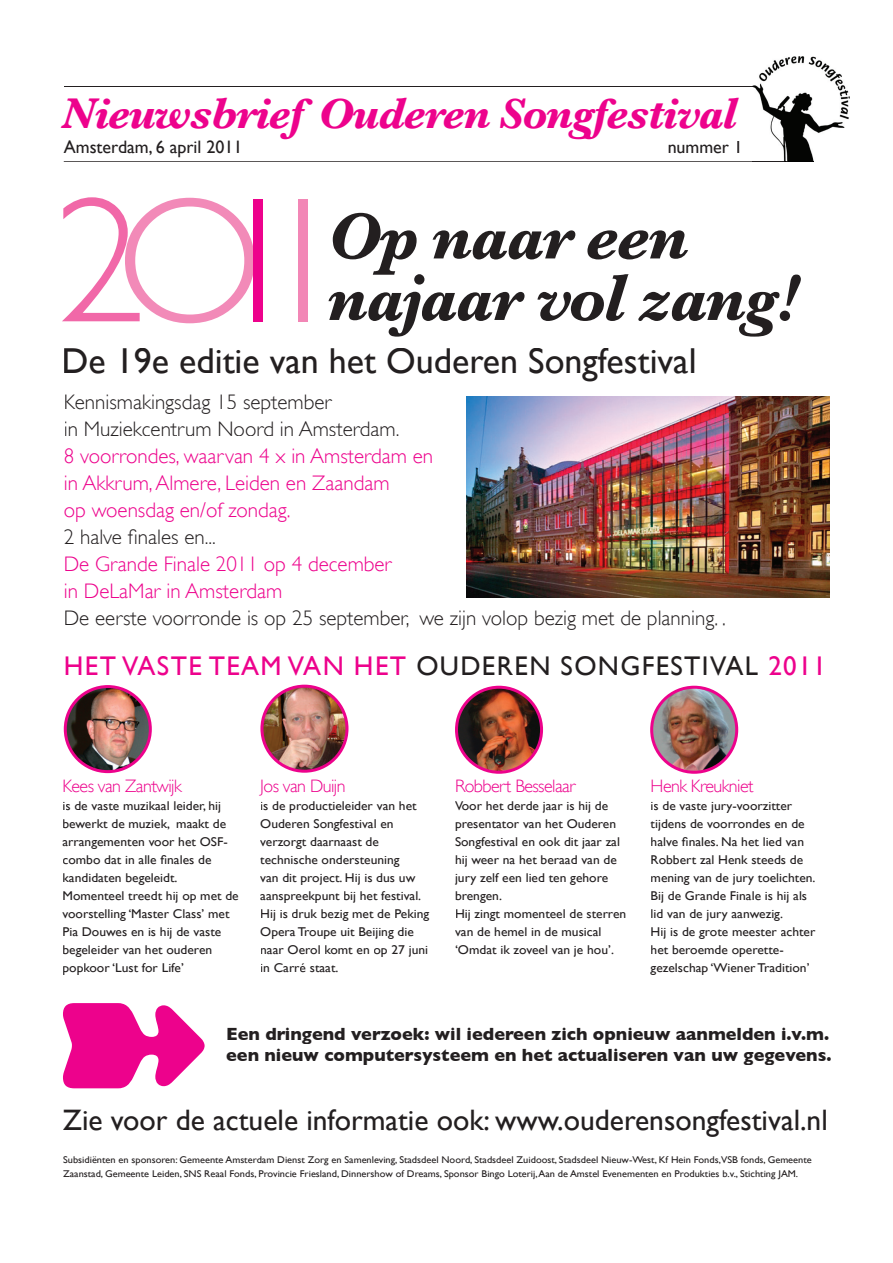
<style>
.page{position:relative;width:893px;height:1263px;background:#fff}
.page>*{position:absolute;margin:0;border:0;box-sizing:border-box;transform-origin:0 0}
.t1{font:300 179.4px "Gill Sans";color:#f168a8}
.t2{font:300 179.4px "Gill Sans";color:#f287b6}
.t3{font:italic 700 67.5px "Baskerville";letter-spacing:-.03em;color:#231f20}
.t4{font:italic 700 45px "Baskerville";letter-spacing:-.03em;color:#ed028c}
.t5{font:36px "Gill Sans";color:#231f20}
.t6{font:29.55px "Gill Sans";color:#231f20}
.t7{font:27px "Gill Sans";letter-spacing:.05em;color:#ed028c}
.t8{font:300 21px/27px "Gill Sans";color:#231f20}
.t9{font:300 21px/27px "Gill Sans";color:#ed028c}
.t10{font:700 18px/21px "Gill Sans";color:#231f20}
.t11{font:300 18px "Gill Sans";letter-spacing:-.03em;color:#ed028c}
.t12{font:18px "Gill Sans";color:#231f20}
.t13{font:12.75px/18px "Gill Sans";color:#231f20;scale:1.06 1}
.t14{font:9.75px/13.5px "Gill Sans";color:#231f20;scale:1.06 1}
.s1{color:#f28ab8}
.s2{color:#ed028c}
.s3{color:#231f20}
</style>
<div class="page">
<img style="left:753px;top:56px;width:97px;height:105px">
<hr style="left:64px;top:86px;width:689px;height:1px;background:#231f20">
<svg style="left:64px;top:161px;width:689px;height:1px"></svg>
<img style="left:753px;top:161px;width:60px;height:1px">
<img style="left:650px;top:686px;width:88px;height:88px">
<img style="left:64px;top:685px;width:88px;height:88px">
<img style="left:455px;top:686px;width:88px;height:88px">
<img style="left:260px;top:685px;width:88px;height:88px">
<hr style="left:333px;top:274px;width:355px;height:1px;background:#231f20">
<img style="left:466px;top:396px;width:363px;height:202px">
<h3 class="t4" style="left:62px;top:87px;width:676px">Nieuwsbrief Ouderen Songfestival</h3>
<h3 class="t12" style="left:64px;top:137px;width:180px">Amsterdam, 6 april 2011</h3>
<h3 class="t12" style="left:668px;top:137px;width:77px">nummer 1</h3>
<h1 class="t1" style="left:55px;top:157px;width:249px">2<span class="s1">O</span><span class="s2">1</span></h1>
<h1 class="t2" style="left:258px;top:157px;width:91px">1</h1>
<h2 class="t3" style="left:327px;top:197px;width:363px">Op naar een</h2>
<h2 class="t3" style="left:327px;top:258px;width:474px">najaar vol zang!</h2>
<h3 class="t5" style="left:62px;top:340px;width:636px">De 19e editie van het Ouderen Songfestival</h3>
<h3 class="t8" style="left:64px;top:388px;width:337px">Kennismakingsdag 15 september<br>in Muziekcentrum Noord in Amsterdam.</h3>
<h3 class="t9" style="left:64px;top:442px;width:371px">8 voorrondes, waarvan 4 x in Amsterdam en in Akkrum, Almere, Leiden en Zaandam<br>op woensdag en/of zondag.</h3>
<h3 class="t8" style="left:64px;top:523px;width:154px">2 halve finales en...</h3>
<h3 class="t9" style="left:64px;top:550px;width:329px">De Grande Finale 2011 op 4 december in DeLaMar in Amsterdam</h3>
<h3 class="t8" style="left:64px;top:604px;width:664px">De eerste voorronde is op 25 september, we zijn volop bezig met de planning. .</h3>
<h3 class="t7" style="left:64px;top:650px;width:764px">HET VASTE TEAM VAN HET <span class="s3">OUDEREN SONGFESTIVAL</span> 2011</h3>
<h3 class="t11" style="left:63px;top:775px;width:121px">Kees van Zantwijk</h3>
<p class="t13" style="left:63px;top:797px;width:168px">is de vaste muzikaal leider, hij bewerkt de muziek, maakt de arrangementen voor het OSF&shy;combo dat in alle finales de kandidaten begeleidt.<br>Momenteel treedt hij op met de voorstelling ‘Master Class’ met<br>Pia Douwes en is hij de vaste begeleider van het ouderen popkoor ‘Lust for Life’</p>
<h3 class="t11" style="left:260px;top:775px;width:87px">Jos van Duijn</h3>
<p class="t13" style="left:260px;top:797px;width:161px">is de productieleider van het<br>Ouderen Songfestival en verzorgt daarnaast de technische ondersteuning<br>van dit project. Hij is dus uw aanspreekpunt bij het festival.<br>Hij is druk bezig met de Peking<br>Opera Troupe uit Beijing die naar Oerol komt en op 27 juni in Carré staat.</p>
<h3 class="t11" style="left:455px;top:775px;width:122px">Robbert Besselaar</h3>
<p class="t13" style="left:455px;top:797px;width:163px">Voor het derde jaar is hij de presentator van het Ouderen<br>Songfestival en ook dit jaar zal hij weer na het beraad van de jury zelf een lied ten gehore brengen.<br>Hij zingt momenteel de sterren van de hemel in de musical ‘Omdat ik zoveel van je hou’.</p>
<h3 class="t11" style="left:651px;top:775px;width:104px">Henk Kreukniet</h3>
<p class="t13" style="left:651px;top:797px;width:157px">is de vaste jury-voorzitter tijdens de voorrondes en de halve finales. Na het lied van<br>Robbert zal Henk steeds de mening van de jury toelichten.<br>Bij de Grande Finale is hij als lid van de jury aanwezig.<br>Hij is de grote meester achter het beroemde operette&shy;gezelschap ‘Wiener Tradition’</p>
<h3 class="t10" style="left:226px;top:1023px;width:607px">Een dringend verzoek: wil iedereen zich opnieuw aanmelden i.v.m. een nieuw computersysteem en het actualiseren van uw gegevens.</h3>
<h3 class="t6" style="left:63px;top:1103px;width:766px">Zie voor de actuele informatie ook: www.ouderensongfestival.nl</h3>
<p class="t14" style="left:63px;top:1153px;width:708px">Subsidiënten en sponsoren: Gemeente Amsterdam Dienst Zorg en Samenleving, Stadsdeel Noord, Stadsdeel Zuidoost, Stadsdeel Nieuw-West, Kf Hein Fonds,VSB fonds, Gemeente<br>Zaanstad, Gemeente Leiden, SNS Reaal Fonds, Provincie Friesland, Dinnershow of Dreams, Sponsor Bingo Loterij, Aan de Amstel Evenementen en Produkties b.v., Stichting JAM.</p>
</div>
